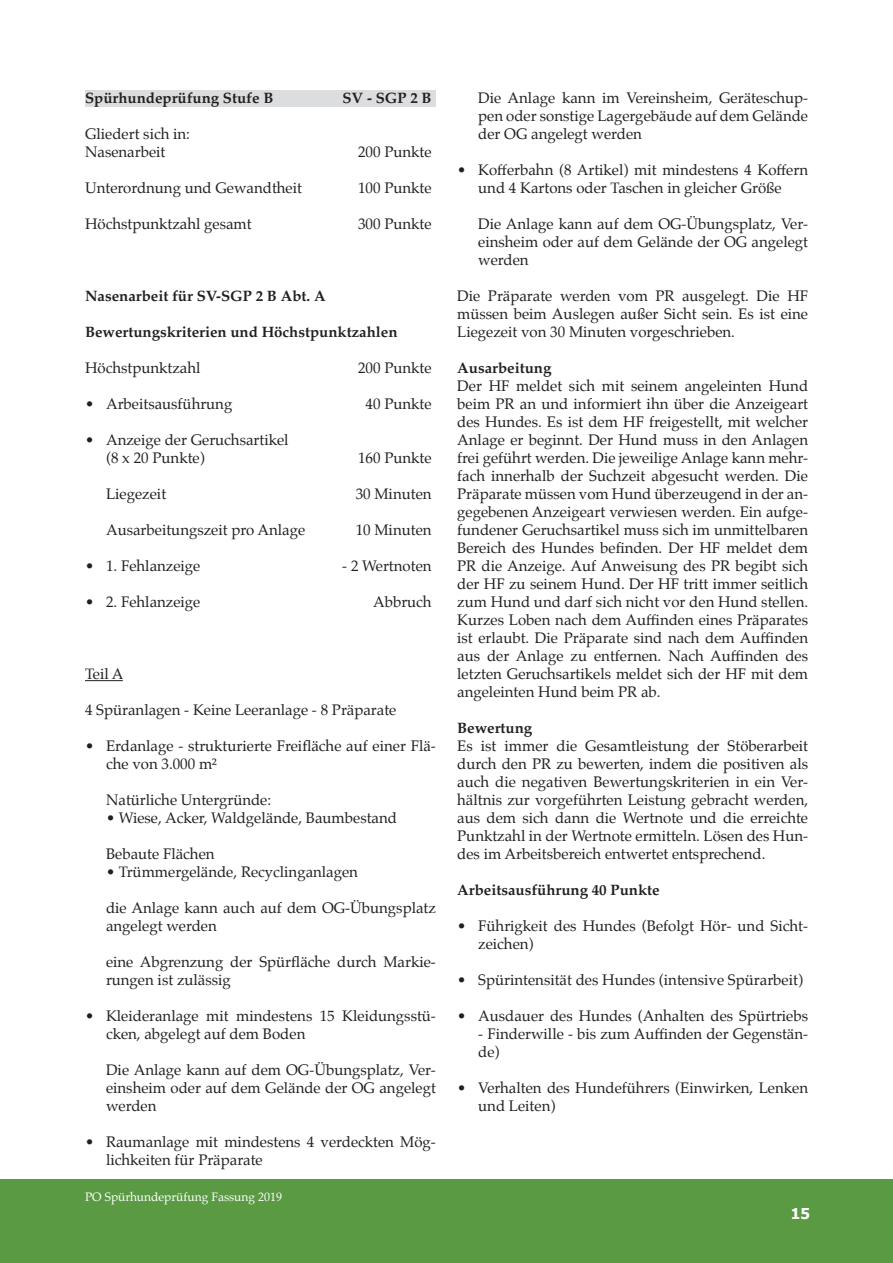
<style>
.page{position:relative;width:893px;height:1263px;background:#fff}
.page>*{position:absolute;margin:0;border:0;box-sizing:border-box;transform-origin:0 0}
.Grundschrift{font:15px/18px "Palatino";color:#231f20}
.Grundschrift-2{font:700 15px "Palatino";color:#231f20}
.Überschrift_Schatten{font:700 15px "Palatino";color:#231f20}
.t1{font:700 15px "Tahoma";color:#fff}
.t2{font:12px "Palatino";color:#fff}
</style>
<div class="page">
<div style="left:0;top:1180px;width:893px;height:83px;background:#5a9a43"></div>
<div style="left:85px;top:91px;width:351px;height:16px;background:#dcdddf"></div>
<hr style="left:85px;top:680px;width:38px;height:1px;background:#231f20">
<p class="Überschrift_Schatten" style="left:85px;top:85px;width:190px">Spürhundeprüfung Stufe B</p>
<p class="Überschrift_Schatten" style="left:342px;top:85px;width:91px">SV - SGP 2 B</p>
<p class="Grundschrift" style="left:85px;top:125px;width:106px">Gliedert sich in:</p>
<p class="Grundschrift" style="left:85px;top:143px;width:82px">Nasenarbeit</p>
<p class="Grundschrift" style="left:358px;top:143px;width:75px">200 Punkte</p>
<p class="Grundschrift" style="left:85px;top:179px;width:219px">Unterordnung und Gewandtheit</p>
<p class="Grundschrift" style="left:358px;top:179px;width:75px">100 Punkte</p>
<p class="Grundschrift" style="left:85px;top:215px;width:168px">Höchstpunktzahl gesamt</p>
<p class="Grundschrift" style="left:358px;top:215px;width:75px">300 Punkte</p>
<p class="Grundschrift-2" style="left:85px;top:283px;width:242px">Nasenarbeit für SV-SGP 2 B Abt. A</p>
<p class="Grundschrift-2" style="left:85px;top:319px;width:314px">Bewertungskriterien und Höchstpunktzahlen</p>
<p class="Grundschrift" style="left:85px;top:359px;width:117px">Höchstpunktzahl</p>
<p class="Grundschrift" style="left:358px;top:359px;width:75px">200 Punkte</p>
<p class="Grundschrift" style="left:85px;top:395px;width:149px">• Arbeitsausführung</p>
<p class="Grundschrift" style="left:366px;top:395px;width:67px">40 Punkte</p>
<p class="Grundschrift" style="left:85px;top:431px;width:205px">• Anzeige der Geruchsartikel</p>
<p class="Grundschrift" style="left:106px;top:449px;width:100px">(8 x 20 Punkte)</p>
<p class="Grundschrift" style="left:358px;top:449px;width:75px">160 Punkte</p>
<p class="Grundschrift" style="left:106px;top:485px;width:62px">Liegezeit</p>
<p class="Grundschrift" style="left:356px;top:485px;width:77px">30 Minuten</p>
<p class="Grundschrift" style="left:106px;top:521px;width:201px">Ausarbeitungszeit pro Anlage</p>
<p class="Grundschrift" style="left:356px;top:521px;width:77px">10 Minuten</p>
<p class="Grundschrift" style="left:85px;top:557px;width:117px">• 1. Fehlanzeige</p>
<p class="Grundschrift" style="left:342px;top:557px;width:91px">- 2 Wertnoten</p>
<p class="Grundschrift" style="left:85px;top:593px;width:117px">• 2. Fehlanzeige</p>
<p class="Grundschrift" style="left:373px;top:593px;width:60px">Abbruch</p>
<p class="Grundschrift" style="left:85px;top:665px;width:40px">Teil A</p>
<p class="Grundschrift" style="left:85px;top:701px;width:313px">4 Spüranlagen - Keine Leeranlage - 8 Präparate</p>
<p class="Grundschrift" style="left:106px;top:737px;width:331px;text-indent:-21px">• Erdanlage - strukturierte Freifläche auf einer Flä&shy;che von 3.000 m²</p>
<p class="Grundschrift" style="left:106px;top:791px;width:167px">Natürliche Untergründe:</p>
<p class="Grundschrift" style="left:106px;top:809px;width:292px">• Wiese, Acker, Waldgelände, Baumbestand</p>
<p class="Grundschrift" style="left:106px;top:845px;width:110px">Bebaute Flächen</p>
<p class="Grundschrift" style="left:106px;top:863px;width:253px">• Trümmergelände, Recyclinganlagen</p>
<p class="Grundschrift" style="left:106px;top:899px;width:331px">die Anlage kann auch auf dem OG-Übungsplatz angelegt werden</p>
<p class="Grundschrift" style="left:106px;top:953px;width:331px">eine Abgrenzung der Spürfläche durch Markie&shy;rungen ist zulässig</p>
<p class="Grundschrift" style="left:106px;top:1007px;width:331px;text-indent:-21px">• Kleideranlage mit mindestens 15 Kleidungsstü&shy;cken, abgelegt auf dem Boden</p>
<p class="Grundschrift" style="left:106px;top:1061px;width:331px;text-align:justify">Die Anlage kann auf dem OG-Übungsplatz, Ver&shy;einsheim oder auf dem Gelände der OG angelegt werden</p>
<p class="Grundschrift" style="left:106px;top:1133px;width:331px;text-indent:-21px">• Raumanlage mit mindestens 4 verdeckten Mög&shy;lichkeiten für Präparate</p>
<p class="t2" style="left:85px;top:1187px;width:199px">PO Spürhundeprüfung Fassung 2019</p>
<p class="Grundschrift" style="left:478px;top:89px;width:331px;text-align:justify">Die Anlage kann im Vereinsheim, Geräteschup&shy;pen oder sonstige Lagergebäude auf dem Gelände der OG angelegt werden</p>
<p class="Grundschrift" style="left:457px;top:161px;width:352px;text-align:center">• Kofferbahn (8 Artikel) mit mindestens 4 Koffern und 4 Kartons oder Taschen in gleicher Größe</p>
<p class="Grundschrift" style="left:478px;top:215px;width:331px;text-align:justify">Die Anlage kann auf dem OG-Übungsplatz, Ver&shy;einsheim oder auf dem Gelände der OG angelegt werden</p>
<p class="Grundschrift" style="left:457px;top:287px;width:352px;text-align:justify">Die Präparate werden vom PR ausgelegt. Die HF müssen beim Auslegen außer Sicht sein. Es ist eine Liegezeit von 30 Minuten vorgeschrieben.</p>
<p class="Grundschrift-2" style="left:457px;top:355px;width:96px">Ausarbeitung</p>
<p class="Grundschrift" style="left:457px;top:377px;width:352px;text-align:justify">Der HF meldet sich mit seinem angeleinten Hund beim PR an und informiert ihn über die Anzeigeart des Hundes. Es ist dem HF freigestellt, mit welcher Anlage er beginnt. Der Hund muss in den Anlagen frei geführt werden. Die jeweilige Anlage kann mehr&shy;fach innerhalb der Suchzeit abgesucht werden. Die Präparate müssen vom Hund überzeugend in der an&shy;gegebenen Anzeigeart verwiesen werden. Ein aufge&shy;fundener Geruchsartikel muss sich im unmittelbaren Bereich des Hundes befinden. Der HF meldet dem PR die Anzeige. Auf Anweisung des PR begibt sich der HF zu seinem Hund. Der HF tritt immer seitlich zum Hund und darf sich nicht vor den Hund stellen.<br>Kurzes Loben nach dem Auffinden eines Präparates ist erlaubt. Die Präparate sind nach dem Auffinden aus der Anlage zu entfernen. Nach Auffinden des letzten Geruchsartikels meldet sich der HF mit dem angeleinten Hund beim PR ab.</p>
<p class="Grundschrift-2" style="left:457px;top:715px;width:76px">Bewertung</p>
<p class="Grundschrift" style="left:457px;top:737px;width:352px;text-align:justify">Es ist immer die Gesamtleistung der Stöberarbeit durch den PR zu bewerten, indem die positiven als auch die negativen Bewertungskriterien in ein Ver&shy;hältnis zur vorgeführten Leistung gebracht werden, aus dem sich dann die Wertnote und die erreichte Punktzahl in der Wertnote ermitteln. Lösen des Hun&shy;des im Arbeitsbereich entwertet entsprechend.</p>
<p class="Grundschrift-2" style="left:457px;top:877px;width:204px">Arbeitsausführung 40 Punkte</p>
<p class="Grundschrift" style="left:478px;top:917px;width:331px;text-indent:-21px">• Führigkeit des Hundes (Befolgt Hör- und Sicht&shy;zeichen)</p>
<p class="Grundschrift" style="left:457px;top:971px;width:347px">• Spürintensität des Hundes (intensive Spürarbeit)</p>
<p class="Grundschrift" style="left:457px;top:1007px;width:352px">• Ausdauer des Hundes (Anhalten des Spürtriebs</p>
<p class="Grundschrift" style="left:478px;top:1025px;width:331px">- Finderwille - bis zum Auffinden der Gegenstän&shy;de)</p>
<p class="Grundschrift" style="left:478px;top:1079px;width:331px;text-indent:-21px">• Verhalten des Hundeführers (Einwirken, Lenken und Leiten)</p>
<p class="t1" style="left:791px;top:1203px;width:21px">15</p>
</div>
